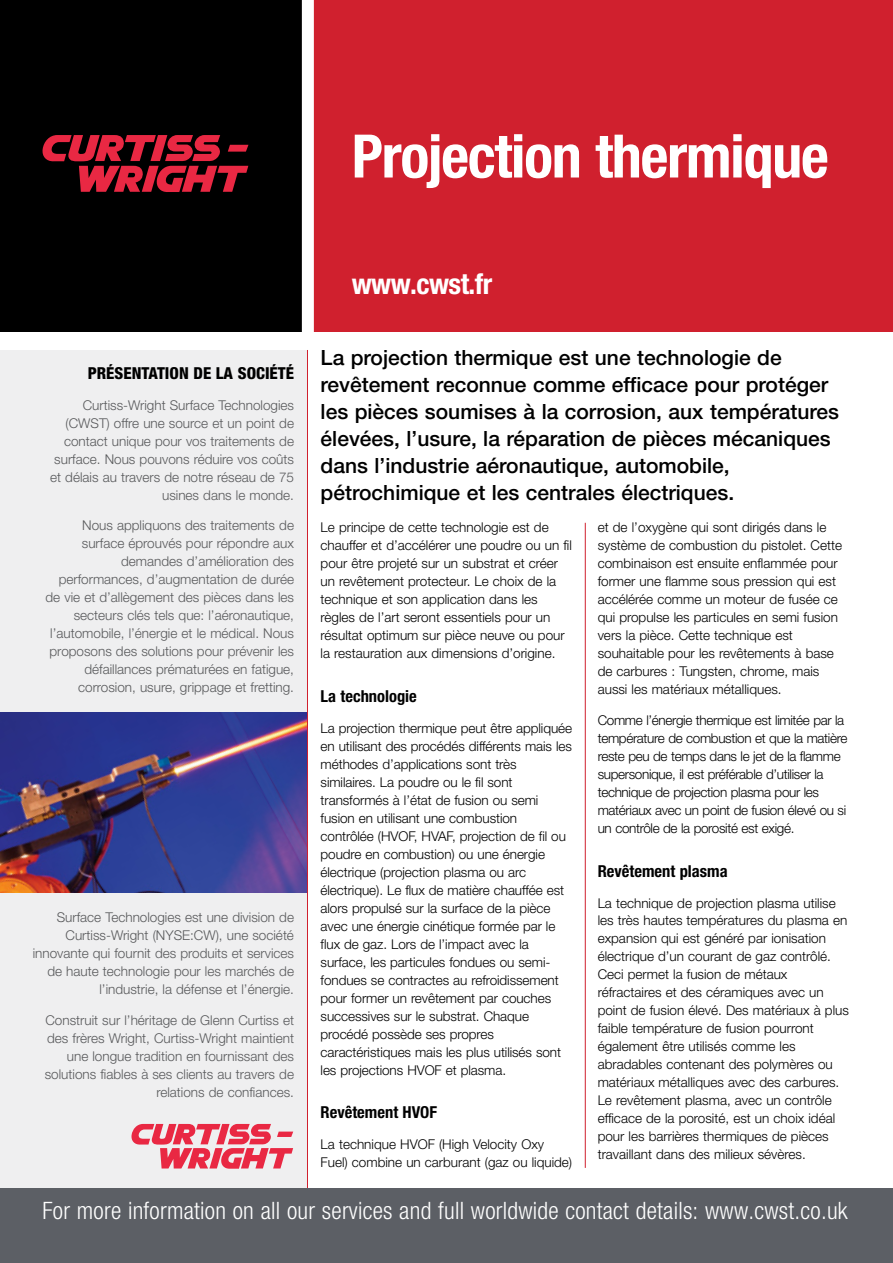
<style>
.page{position:relative;width:893px;height:1263px;background:#fff}
.page>*{position:absolute;margin:0;border:0;box-sizing:border-box;transform-origin:0 0}
.t1{font:700 condensed 60px "Helvetica Neue LT Std";letter-spacing:-.02em;color:#fff}
.t2{font:700 condensed 28.5px "Helvetica Neue LT Std";letter-spacing:-.02em;color:#fff}
.t3{font:300 condensed 24px "Helvetica Neue LT Std";letter-spacing:.01em;color:#fff}
.t4{font:500 21px/27px "Helvetica Neue LT Std";color:#000}
.t5{font:700 condensed 16.5px "Helvetica Neue LT Std";color:#000}
.t6{font:800 condensed 16.5px "Helvetica Neue LT Std";color:#000}
.t7{font:300 13.5px/18px "Helvetica Neue LT Std";color:#000}
.t8{font:300 13.5px/18px "Helvetica Neue LT Std";color:#58595b;text-align:right}
.t9{font:300 13.5px/18px "Helvetica Neue LT Std";letter-spacing:-.025em;color:#000}
</style>
<div class="page">
<div style="left:313px;top:0;width:580px;height:332px;background:#d0202e"></div>
<div style="left:0;top:0;width:303px;height:332px;background:#000"></div>
<svg style="left:43px;top:135px;width:205px;height:57px"></svg>
<div style="left:0;top:350px;width:308px;height:838px;background:#efeff0"></div>
<svg style="left:131px;top:1124px;width:162px;height:45px"></svg>
<img style="left:0;top:712px;width:307px;height:180px">
<hr style="left:307px;top:350px;width:1px;height:841px;background:#d0202e">
<hr style="left:585px;top:523px;width:1px;height:645px;background:#d0202e">
<div style="left:302px;top:0;width:12px;height:343px;background:#fff"></div>
<div style="left:0;top:1188px;width:893px;height:75px;background:#5c5f65"></div>
<h1 class="t1" style="left:352px;top:120px;width:479px">Projection thermique</h1>
<p class="t6" style="left:88px;top:363px;width:208px">PRÉSENTATION DE LA SOCIÉTÉ</p>
<p class="t8" style="left:50px;top:395px;width:245px">Curtiss-Wright Surface Technologies (CWST) offre une source et un point de contact unique pour vos traitements de surface. Nous pouvons réduire vos coûts et délais au travers de notre réseau de 75 usines dans le monde.</p>
<p class="t8" style="left:46px;top:516px;width:250px">Nous appliquons des traitements de surface éprouvés pour répondre aux demandes d’amélioration des performances, d’augmentation de durée de vie et d’allègement des pièces dans les secteurs clés tels que: l’aéronautique, l’automobile, l’énergie et le médical. Nous proposons des solutions pour prévenir les défaillances prématurées en fatigue, corrosion, usure, grippage et fretting.</p>
<p class="t8" style="left:33px;top:908px;width:263px">Surface Technologies est une division de Curtiss-Wright (NYSE:CW), une société innovante qui fournit des produits et services de haute technologie pour les marchés de l’industrie, la défense et l’énergie.</p>
<p class="t8" style="left:45px;top:1010px;width:251px">Construit sur l’héritage de Glenn Curtiss et des frères Wright, Curtiss-Wright maintient une longue tradition en fournissant des solutions fiables à ses clients au travers de relations de confiances.</p>
<h2 class="t2" style="left:352px;top:266px;width:142px">www.cwst.fr</h2>
<p class="t4" style="left:321px;top:344px;width:520px">La projection thermique est une technologie de revêtement reconnue comme efficace pour protéger les pièces soumises à la corrosion, aux températures élevées, l’usure, la réparation de pièces mécaniques dans l’industrie aéronautique, automobile, pétrochimique et les centrales électriques.</p>
<p class="t7" style="left:321px;top:518px;width:253px">Le principe de cette technologie est de chauffer et d’accélérer une poudre ou un fil pour être projeté sur un substrat et créer un revêtement protecteur. Le choix de la technique et son application dans les règles de l’art seront essentiels pour un résultat optimum sur pièce neuve ou pour la restauration aux dimensions d’origine.</p>
<p class="t5" style="left:321px;top:686px;width:98px">La technologie</p>
<p class="t7" style="left:321px;top:719px;width:253px">La projection thermique peut être appliquée en utilisant des procédés différents mais les méthodes d’applications sont très similaires. La poudre ou le fil sont transformés à l’état de fusion ou semi fusion en utilisant une combustion contrôlée (HVOF, HVAF, projection de fil ou poudre en combustion) ou une énergie électrique (projection plasma ou arc électrique). Le flux de matière chauffée est alors propulsé sur la surface de la pièce avec une énergie cinétique formée par le flux de gaz. Lors de l’impact avec la surface, les particules fondues ou semi&shy;fondues se contractes au refroidissement pour former un revêtement par couches successives sur le substrat. Chaque procédé possède ses propres caractéristiques mais les plus utilisés sont les projections HVOF et plasma.</p>
<p class="t5" style="left:321px;top:1102px;width:118px">Revêtement HVOF</p>
<p class="t7" style="left:321px;top:1135px;width:253px">La technique HVOF (High Velocity Oxy<br>Fuel) combine un carburant (gaz ou liquide)</p>
<p class="t7" style="left:598px;top:518px;width:246px">et de l’oxygène qui sont dirigés dans le système de combustion du pistolet. Cette combinaison est ensuite enflammée pour former une flamme sous pression qui est accélérée comme un moteur de fusée ce qui propulse les particules en semi fusion vers la pièce. Cette technique est souhaitable pour les revêtements à base de carbures : Tungsten, chrome, mais aussi les matériaux métalliques.</p>
<p class="t9" style="left:598px;top:711px;width:251px">Comme l’énergie thermique est limitée par la température de combustion et que la matière reste peu de temps dans le jet de la flamme supersonique, il est préférable d’utiliser la technique de projection plasma pour les matériaux avec un point de fusion élevé ou si un contrôle de la porosité est exigé.</p>
<p class="t5" style="left:598px;top:861px;width:131px">Revêtement plasma</p>
<p class="t7" style="left:598px;top:893px;width:253px">La technique de projection plasma utilise les très hautes températures du plasma en expansion qui est généré par ionisation électrique d’un courant de gaz contrôlé.<br>Ceci permet la fusion de métaux réfractaires et des céramiques avec un point de fusion élevé. Des matériaux à plus faible température de fusion pourront également être utilisés comme les abradables contenant des polymères ou matériaux métalliques avec des carbures.<br>Le revêtement plasma, avec un contrôle efficace de la porosité, est un choix idéal pour les barrières thermiques de pièces travaillant dans des milieux sévères.</p>
<h3 class="t3" style="left:43px;top:1197px;width:807px">For more information on all our services and full worldwide contact details: www.cwst.co.uk</h3>
</div>
